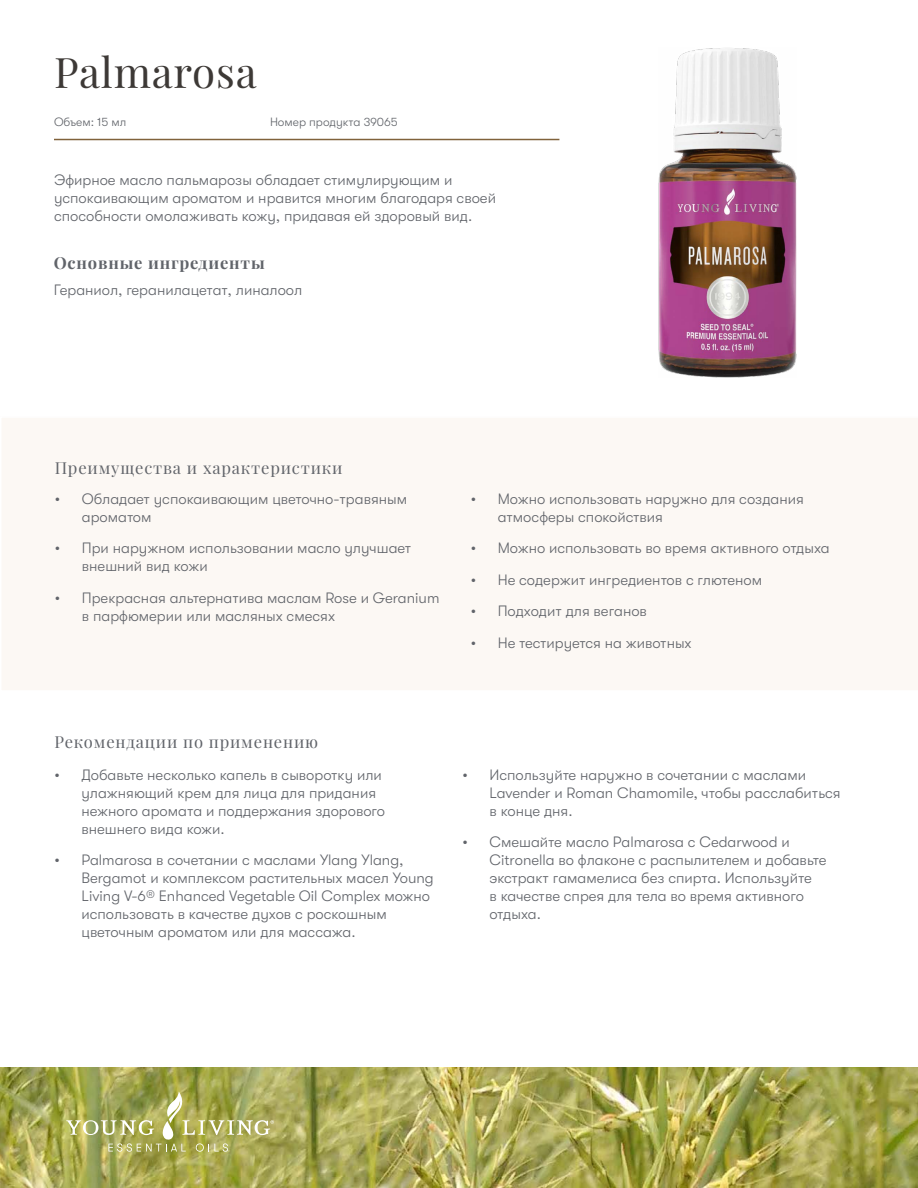
<style>
.page{position:relative;width:918px;height:1188px;background:#fff}
.page>*{position:absolute;margin:0;border:0;box-sizing:border-box;transform-origin:0 0}
.t1{font:42px "Playfair Display";letter-spacing:.02em;color:#3d3936}
.t2{font:16.5px "Playfair Display";letter-spacing:.05em;color:#61646a}
.t3{font:700 16.5px "Playfair Display";letter-spacing:.05em;color:#61646a}
.t4{font:300 15px/18px "GT Walsheim Pro";color:#61646a}
.t5{font:300 12px "GT Walsheim Pro";color:#61646a}
</style>
<div class="page">
<div style="left:2px;top:418px;width:916px;height:272px;background:#fcf8f4"></div>
<hr style="left:54px;top:139px;width:505px;height:1px;background:#80623b">
<img style="left:659px;top:48px;width:137px;height:329px">
<img style="left:0;top:1067px;width:918px;height:121px">
<svg style="left:66px;top:1092px;width:208px;height:60px;background:#adaf63"></svg>
<h1 class="t1" style="left:54px;top:40px;width:204px">Palmarosa</h1>
<p class="t5" style="left:54px;top:115px;width:74px">Объем: 15 мл</p>
<p class="t5" style="left:270px;top:115px;width:129px">Номер продукта 39065</p>
<p class="t4" style="left:54px;top:171px;width:444px">Эфирное масло пальмарозы обладает стимулирующим и успокаивающим ароматом и нравится многим благодаря своей способности омолаживать кожу, придавая ей здоровый вид.</p>
<p class="t3" style="left:54px;top:250px;width:213px">Основные ингредиенты</p>
<p class="t4" style="left:54px;top:281px;width:250px">Гераниол, геранилацетат, линалоол</p>
<p class="t2" style="left:55px;top:455px;width:289px">Преимущества и характеристики</p>
<p class="t4" style="left:82px;top:490px;width:327px;text-indent:-27px">• Обладает успокаивающим цветочно-травяным ароматом</p>
<p class="t4" style="left:82px;top:539px;width:331px;text-indent:-27px">• При наружном использовании масло улучшает внешний вид кожи</p>
<p class="t4" style="left:82px;top:589px;width:359px;text-indent:-27px">• Прекрасная альтернатива маслам Rose и Geranium в парфюмерии или масляных смесях</p>
<p class="t4" style="left:498px;top:490px;width:308px;text-indent:-27px">• Можно использовать наружно для создания атмосферы спокойствия</p>
<p class="t4" style="left:471px;top:539px;width:361px">• Можно использовать во время активного отдыха</p>
<p class="t4" style="left:471px;top:571px;width:293px">• Не содержит ингредиентов с глютеном</p>
<p class="t4" style="left:471px;top:602px;width:178px">• Подходит для веганов</p>
<p class="t4" style="left:471px;top:634px;width:223px">• Не тестируется на животных</p>
<p class="t2" style="left:54px;top:729px;width:265px">Рекомендации по применению</p>
<p class="t4" style="left:81px;top:765px;width:305px;text-indent:-27px">• Добавьте несколько капель в сыворотку или улажняющий крем для лица для придания нежного аромата и поддержания здорового внешнего вида кожи.</p>
<p class="t4" style="left:81px;top:851px;width:354px;text-indent:-27px">• Palmarosa в сочетании с маслами Ylang Ylang, Bergamot и комплексом растительных масел Young Living V-6® Enhanced Vegetable Oil Complex можно использовать в качестве духов с роскошным цветочным ароматом или для массажа.</p>
<p class="t4" style="left:489px;top:765px;width:353px;text-indent:-27px">• Используйте наружно в сочетании с маслами<br>Lavender и Roman Chamomile, чтобы расслабиться в конце дня.</p>
<p class="t4" style="left:489px;top:833px;width:339px;text-indent:-27px">• Смешайте масло Palmarosa с Cedarwood и Citronella во флаконе с распылителем и добавьте экстракт гамамелиса без спирта. Используйте<br>в качестве спрея для тела во время активного отдыха.</p>
</div>
